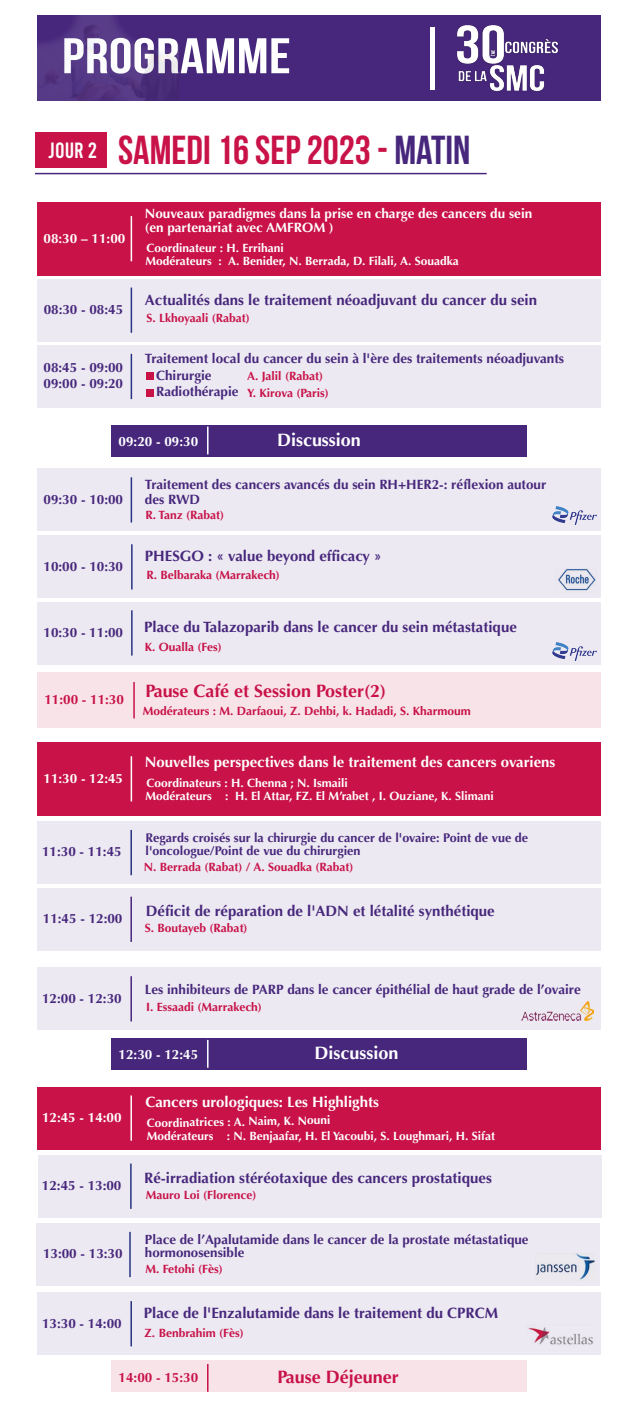
<style>
.page{position:relative;width:638px;height:1422px;background:#fff}
.page>*{position:absolute;margin:0;border:0;box-sizing:border-box;transform-origin:0 0}
.t1{font:700 49.95px "Bebas Neue";letter-spacing:.005em;color:#fff;scale:1.18 1}
.t2{font:700 40.5px "Bebas Neue";color:#c81248}
.t3{font:700 18px "Optima";color:#c81248}
.t4{font:700 18px "Optima";color:#fff}
.t5{font:700 15px "Optima";color:#47277c}
.t6{font:700 15px "Optima";color:#fff}
.t7{font:700 13.5px/16.5px "Optima";color:#47277c}
.t8{font:700 13.5px/13.5px "Optima";color:#fff}
.t9{font:700 13.5px "Optima";color:#c81248}
.t10{font:700 13.35px/13.5px "Optima";color:#47277c}
.t11{font:700 12.6px/13.5px "Optima";color:#47277c}
.t12{font:700 12px/17.4px "Optima";color:#c81248}
.t13{font:700 12px/13px "Optima";color:#fff}
.s1{color:#47277c}
</style>
<div class="page">
<div style="left:37px;top:202px;width:564px;height:73px;background:#c81248"></div>
<hr style="left:131px;top:216px;width:1px;height:45px;background:#fff">
<div style="left:111px;top:425px;width:416px;height:31px;background:#47277c"></div>
<svg style="left:207px;top:426px;width:1px;height:28px"></svg>
<div style="left:37px;top:279px;width:564px;height:62px;background:#ece9f2"></div>
<div style="left:37px;top:345px;width:564px;height:62px;background:#ece9f2"></div>
<hr style="left:131px;top:354px;width:1px;height:45px;background:#283483">
<hr style="left:131px;top:287px;width:1px;height:46px;background:#283483">
<div style="left:146px;top:372px;width:8px;height:8px;background:#c81248"></div>
<div style="left:146px;top:390px;width:8px;height:7px;background:#c81248"></div>
<div style="left:37px;top:888px;width:564px;height:62px;background:#ece9f2"></div>
<div style="left:37px;top:821px;width:564px;height:62px;background:#ece9f2"></div>
<hr style="left:130px;top:830px;width:2px;height:45px;background:#283483">
<hr style="left:130px;top:896px;width:2px;height:46px;background:#47277c">
<div style="left:37px;top:742px;width:564px;height:73px;background:#c81248"></div>
<hr style="left:131px;top:756px;width:1px;height:45px;background:#fff">
<div style="left:37px;top:603px;width:564px;height:62px;background:#ece9f2"></div>
<div style="left:37px;top:469px;width:564px;height:62px;background:#ece9f2"></div>
<div style="left:37px;top:536px;width:564px;height:62px;background:#ece9f2"></div>
<hr style="left:131px;top:544px;width:2px;height:45px;background:#283483">
<hr style="left:131px;top:477px;width:1px;height:45px;background:#283483">
<hr style="left:131px;top:610px;width:2px;height:45px;background:#283483">
<div style="left:37px;top:672px;width:564px;height:56px;background:#f8e3e9"></div>
<hr style="left:133px;top:682px;width:2px;height:36px;background:#c81248">
<img style="left:558px;top:569px;width:38px;height:22px">
<img style="left:552px;top:506px;width:44px;height:18px">
<img style="left:552px;top:643px;width:44px;height:18px">
<div style="left:111px;top:1038px;width:416px;height:32px;background:#47277c"></div>
<svg style="left:207px;top:1040px;width:1px;height:27px"></svg>
<div style="left:37px;top:967px;width:564px;height:63px;background:#ece9f2"></div>
<hr style="left:130px;top:976px;width:2px;height:45px;background:#47277c">
<img style="left:521px;top:1001px;width:73px;height:19px">
<div style="left:111px;top:1360px;width:416px;height:32px;background:#f8e3e9"></div>
<svg style="left:207px;top:1364px;width:1px;height:27px"></svg>
<div style="left:37px;top:1292px;width:564px;height:62px;background:#ece9f2"></div>
<div style="left:37px;top:1087px;width:564px;height:62px;background:#c81248"></div>
<div style="left:38px;top:1155px;width:564px;height:62px;background:#ece9f2"></div>
<hr style="left:130px;top:1095px;width:2px;height:45px;background:#fffdff">
<hr style="left:130px;top:1301px;width:2px;height:45px;background:#283483">
<hr style="left:130px;top:1163px;width:2px;height:45px;background:#283483">
<div style="left:36px;top:1223px;width:564px;height:62px;background:#ece9f2"></div>
<hr style="left:129px;top:1231px;width:2px;height:46px;background:#283483">
<img style="left:535px;top:1253px;width:60px;height:27px">
<img style="left:528px;top:1327px;width:65px;height:18px">
<div style="left:37px;top:16px;width:564px;height:85px;background:#47277c"></div>
<img style="left:37px;top:16px;width:142px;height:84px">
<hr style="left:430px;top:27px;width:4px;height:63px;background:#fff">
<img style="left:457px;top:25px;width:101px;height:66px">
<hr style="left:35px;top:173px;width:452px;height:1px;background:#47277c">
<div style="left:35px;top:132px;width:72px;height:36px;background:#c81248"></div>
<h1 class="t1" style="left:62px;top:27px;width:195px">PROGRAMME</h1>
<h2 class="t2" style="left:48px;top:127px;width:424px"><sup>JOUR</sup> <sup>2</sup> SAMEDI 16 SEP 2023 - <span class="s1">MATIN</span></h2>
<p class="t8" style="left:44px;top:231px;width:83px">08:30 – 11:00</p>
<p class="t7" style="left:44px;top:301px;width:81px">08:30 - 08:45</p>
<p class="t8" style="left:145px;top:207px;width:389px">Nouveaux paradigmes dans la prise en charge des cancers du sein (en partenariat avec AMFROM )</p>
<p class="t13" style="left:145px;top:241px;width:315px">Coordinateur : H. Errihani<br>Modérateurs : A. Benider, N. Berrada, D. Filali, A. Souadka</p>
<p class="t5" style="left:145px;top:291px;width:394px">Actualités dans le traitement néoadjuvant du cancer du sein</p>
<p class="t12" style="left:146px;top:310px;width:105px">S. Lkhoyaali (Rabat)</p>
<p class="t7" style="left:44px;top:360px;width:81px">08:45 - 09:00<br>09:00 - 09:20</p>
<p class="t7" style="left:156px;top:351px;width:409px;text-indent:-11px">Traitement local du cancer du sein à l'ère des traitements néoadjuvants<br>Chirurgie<br>Radiothérapie</p>
<p class="t12" style="left:247px;top:367px;width:83px">A. Jalil (Rabat)<br>Y. Kirova (Paris)</p>
<p class="t8" style="left:119px;top:435px;width:81px">09:20 - 09:30</p>
<h3 class="t4" style="left:277px;top:429px;width:85px">Discussion</h3>
<p class="t7" style="left:44px;top:491px;width:81px">09:30 - 10:00</p>
<p class="t7" style="left:44px;top:558px;width:81px">10:00 - 10:30</p>
<p class="t7" style="left:145px;top:477px;width:403px;line-height:15px">Traitement des cancers avancés du sein RH+HER2-: réflexion autour des RWD</p>
<p class="t12" style="left:145px;top:507px;width:80px">R. Tanz (Rabat)</p>
<p class="t5" style="left:145px;top:547px;width:238px">PHESGO : « value beyond efficacy »</p>
<p class="t12" style="left:146px;top:566px;width:135px">R. Belbaraka (Marrakech)</p>
<p class="t7" style="left:44px;top:624px;width:81px">10:30 - 11:00</p>
<p class="t5" style="left:144px;top:618px;width:374px">Place du Talazoparib dans le cancer du sein métastatique</p>
<p class="t9" style="left:44px;top:692px;width:81px">11:00 - 11:30</p>
<p class="t8" style="left:44px;top:771px;width:81px">11:30 - 12:45</p>
<p class="t7" style="left:42px;top:844px;width:81px">11:30 - 11:45</p>
<p class="t7" style="left:43px;top:910px;width:81px">11:45 - 12:00</p>
<p class="t7" style="left:42px;top:990px;width:81px">12:00 - 12:30</p>
<p class="t12" style="left:145px;top:638px;width:78px">K. Oualla (Fes)</p>
<h3 class="t3" style="left:145px;top:681px;width:242px">Pause Café et Session Poster(2)</h3>
<p class="t12" style="left:143px;top:702px;width:329px">Modérateurs : M. Darfaoui, Z. Dehbi, k. Hadadi, S. Kharmoum</p>
<p class="t6" style="left:145px;top:753px;width:412px">Nouvelles perspectives dans le traitement des cancers ovariens</p>
<p class="t13" style="left:145px;top:776px;width:350px">Coordinateurs : H. Chenna ; N. Ismaili<br>Modérateurs : H. El Attar, FZ. El M’rabet , I. Ouziane, K. Slimani</p>
<p class="t11" style="left:145px;top:831px;width:384px">Regards croisés sur la chirurgie du cancer de l'ovaire: Point de vue de l'oncologue/Point de vue du chirurgien</p>
<p class="t12" style="left:144px;top:859px;width:211px">N. Berrada (Rabat) / A. Souadka (Rabat)</p>
<p class="t5" style="left:146px;top:902px;width:350px">Déficit de réparation de l'ADN et létalité synthétique</p>
<p class="t12" style="left:145px;top:919px;width:104px">S. Boutayeb (Rabat)</p>
<p class="t7" style="left:145px;top:982px;width:438px">Les inhibiteurs de PARP dans le cancer épithélial de haut grade de l’ovaire</p>
<p class="t12" style="left:146px;top:999px;width:117px">I. Essaadi (Marrakech)</p>
<p class="t8" style="left:119px;top:1048px;width:81px">12:30 - 12:45</p>
<h3 class="t4" style="left:314px;top:1042px;width:85px">Discussion</h3>
<p class="t8" style="left:42px;top:1111px;width:81px">12:45 - 14:00</p>
<p class="t6" style="left:145px;top:1093px;width:235px">Cancers urologiques: Les Highlights</p>
<p class="t13" style="left:147px;top:1116px;width:185px;rotate:-1deg">Coordinatrices : A. Naim, K. Nouni</p>
<p class="t13" style="left:147px;top:1129px;width:349px">Modérateurs : N. Benjaafar, H. El Yacoubi, S. Loughmari, H. Sifat</p>
<p class="t7" style="left:42px;top:1177px;width:81px">12:45 - 13:00</p>
<p class="t5" style="left:144px;top:1169px;width:349px">Ré-irradiation stéréotaxique des cancers prostatiques</p>
<p class="t12" style="left:146px;top:1186px;width:112px">Mauro Loi (Florence)</p>
<p class="t7" style="left:43px;top:1245px;width:81px">13:00 - 13:30</p>
<p class="t7" style="left:42px;top:1315px;width:81px">13:30 - 14:00</p>
<p class="t10" style="left:145px;top:1232px;width:385px">Place de l’Apalutamide dans le cancer de la prostate métastatique hormonosensible</p>
<p class="t12" style="left:145px;top:1260px;width:79px">M. Fetohi (Fès)</p>
<p class="t5" style="left:144px;top:1304px;width:356px">Place de l'Enzalutamide dans le traitement du CPRCM</p>
<p class="t12" style="left:145px;top:1324px;width:101px">Z. Benbrahim (Fès)</p>
<p class="t9" style="left:119px;top:1369px;width:81px">14:00 - 15:30</p>
<h3 class="t3" style="left:277px;top:1366px;width:123px">Pause Déjeuner</h3>
</div>
